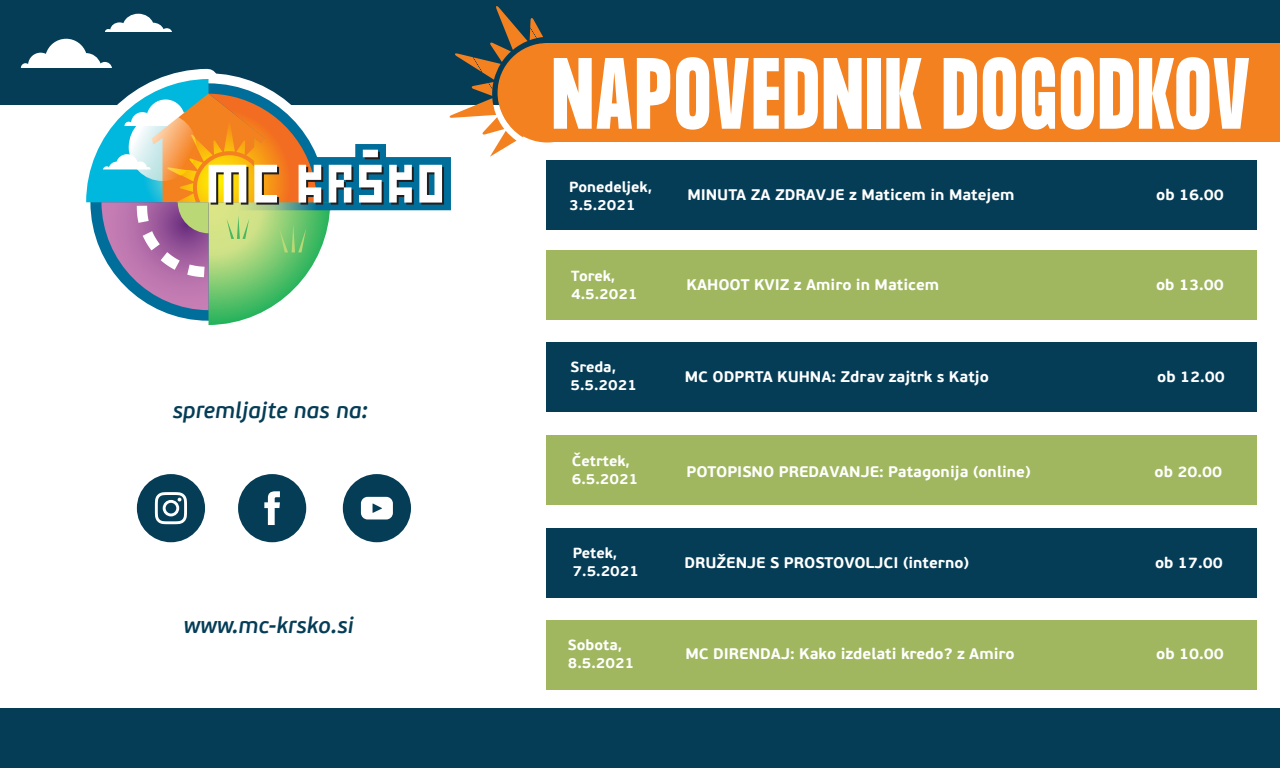
<style>
.page{position:relative;width:1280px;height:768px;background:#fff}
.page>*{position:absolute;margin:0;border:0;box-sizing:border-box;transform-origin:0 0}
.t1{font:italic 600 22.6px "PF Beau Sans Pro";color:#053d57}
.t2{font:700 15.3px "PF Beau Sans Pro";color:#fff}
.t3{font:700 14.6px/18.1px "PF Beau Sans Pro";color:#fff}
</style>
<div class="page">
<div style="left:0;top:0;width:1280px;height:105px;background:#053d57"></div>
<div style="left:546px;top:250px;width:711px;height:70px;background:#a0b75f"></div>
<div style="left:546px;top:342px;width:711px;height:70px;background:#053d57"></div>
<div style="left:546px;top:435px;width:711px;height:70px;background:#a0b75f"></div>
<div style="left:546px;top:528px;width:711px;height:70px;background:#053d57"></div>
<div style="left:546px;top:620px;width:711px;height:70px;background:#a0b75f"></div>
<div style="left:0;top:708px;width:1280px;height:60px;background:#053d57"></div>
<div style="left:546px;top:160px;width:711px;height:70px;background:#053d57"></div>
<div style="left:343px;top:474px;width:68px;height:68px;background:#053d57;border-radius:50%"></div>
<svg style="left:361px;top:497px;width:32px;height:22px"></svg>
<div style="left:238px;top:474px;width:68px;height:68px;background:#053d57;border-radius:50%"></div>
<svg style="left:264px;top:491px;width:16px;height:34px"></svg>
<div style="left:137px;top:474px;width:68px;height:68px;background:#053d57;border-radius:50%"></div>
<svg style="left:155px;top:492px;width:32px;height:32px"></svg>
<div style="left:546px;top:43px;width:734px;height:99px;background:#f48120"></div>
<svg style="left:21px;top:6px;width:649px;height:319px"></svg>
<svg style="left:676px;top:57px;width:103px;height:73px"></svg>
<svg style="left:785px;top:58px;width:33px;height:71px;background:#fce8d7"></svg>
<svg style="left:824px;top:58px;width:38px;height:71px;background:#fdeada"></svg>
<div style="left:867px;top:58px;width:14px;height:71px;background:#fff"></div>
<svg style="left:886px;top:58px;width:36px;height:71px"></svg>
<svg style="left:944px;top:58px;width:33px;height:71px;background:#fde8d7"></svg>
<svg style="left:983px;top:57px;width:33px;height:73px"></svg>
<svg style="left:1022px;top:57px;width:33px;height:73px"></svg>
<svg style="left:1061px;top:57px;width:33px;height:73px"></svg>
<svg style="left:1100px;top:58px;width:33px;height:71px"></svg>
<svg style="left:1139px;top:57px;width:110px;height:73px"></svg>
<h1 class="t1" style="left:172px;top:397px;width:197px">spremljajte nas na:</h1>
<h1 class="t1" style="left:183px;top:612px;width:172px">www.mc-krsko.si</h1>
<p class="t3" style="left:569px;top:178px;width:84px">Ponedeljek,<br>3.5.2021</p>
<p class="t2" style="left:687px;top:185px;width:329px">MINUTA ZA ZDRAVJE z Maticem in Matejem</p>
<p class="t2" style="left:1156px;top:185px;width:69px">ob 16.00</p>
<p class="t3" style="left:571px;top:267px;width:68px">Torek,<br>4.5.2021</p>
<p class="t2" style="left:687px;top:276px;width:254px">KAHOOT KVIZ z Amiro in Maticem</p>
<p class="t2" style="left:1156px;top:276px;width:69px">ob 13.00</p>
<p class="t3" style="left:571px;top:359px;width:68px">Sreda,<br>5.5.2021</p>
<p class="t3" style="left:572px;top:453px;width:68px">Četrtek,<br>6.5.2021</p>
<p class="t2" style="left:685px;top:367px;width:306px">MC ODPRTA KUHNA: Zdrav zajtrk s Katjo</p>
<p class="t2" style="left:1157px;top:367px;width:69px">ob 12.00</p>
<p class="t2" style="left:687px;top:462px;width:346px">POTOPISNO PREDAVANJE: Patagonija (online)</p>
<p class="t2" style="left:1155px;top:462px;width:69px">ob 20.00</p>
<p class="t3" style="left:573px;top:545px;width:68px">Petek,<br>7.5.2021</p>
<p class="t2" style="left:684px;top:553px;width:286px">DRUŽENJE S PROSTOVOLJCI (interno)</p>
<p class="t2" style="left:1155px;top:553px;width:69px">ob 17.00</p>
<p class="t3" style="left:568px;top:636px;width:68px">Sobota,<br>8.5.2021</p>
<p class="t2" style="left:685px;top:645px;width:331px">MC DIRENDAJ: Kako izdelati kredo? z Amiro</p>
<p class="t2" style="left:1156px;top:645px;width:69px">ob 10.00</p>
</div>
